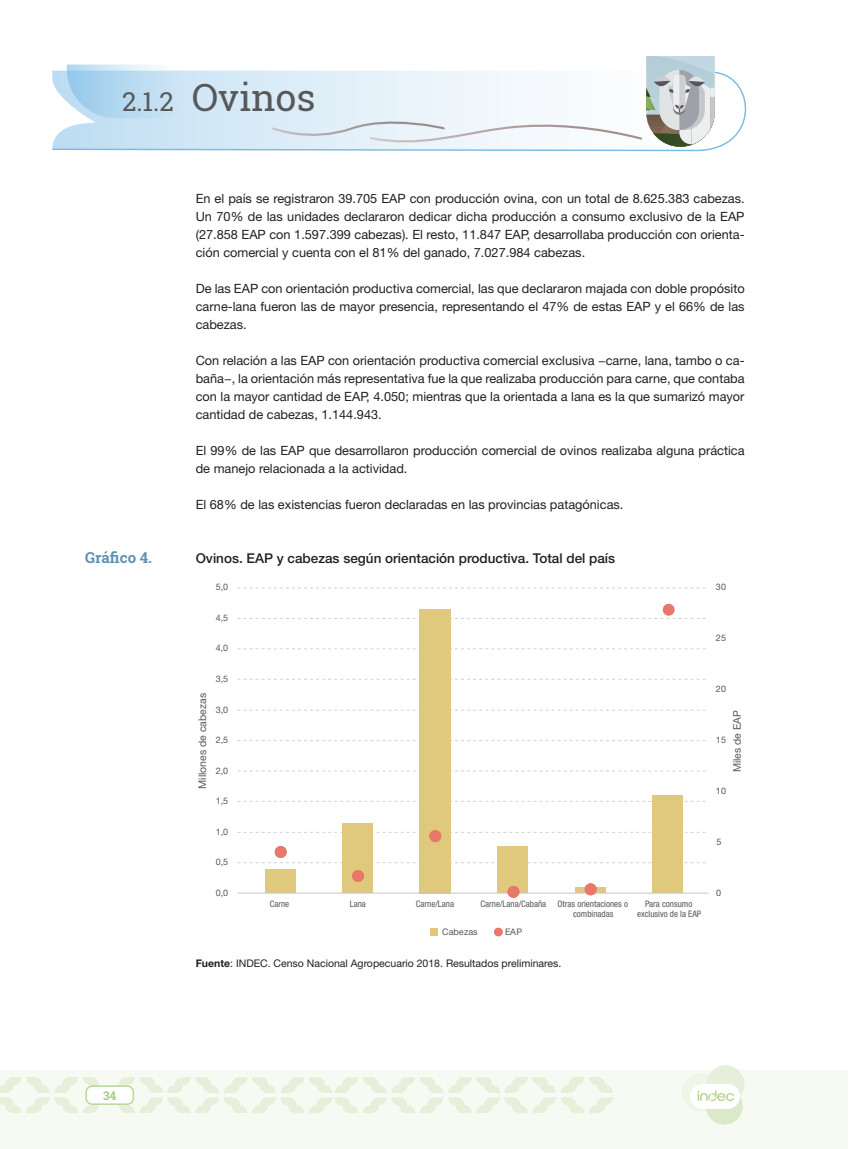
<style>
.page{position:relative;width:851px;height:1149px;background:#fff}
.page>*{position:absolute;margin:0;border:0;box-sizing:border-box;transform-origin:0 0}
.t1{font:37.5px "Roboto Slab";color:#57585a}
.t2{font:700 15px "Roboto Slab";color:#6091b2}
.t3{font:500 13.5px "Helvetica Neue LT Std";color:#231f20}
.t4{font:12.75px/18px "Helvetica Neue LT Std";color:#231f20;text-align:justify}
.t5{font:700 12px "Roboto Slab";color:#a3cd7b}
.t6{font:10.5px "Helvetica Neue LT Std";color:#231f20}
.t7{font:10.5px "Helvetica Neue LT Std";color:#57585a}
.t8{font:condensed 9px/10.1px "Helvetica Neue LT Std";color:#57585a;text-align:center}
.t9{font:9px "Helvetica Neue LT Std";letter-spacing:.03em;color:#57585a}
.t10{font:9px "Helvetica Neue LT Std";color:#57585a}
.s1{font-size:25.95px}
.s2{font-weight:700}
</style>
<div class="page">
<div style="left:0;top:1070px;width:848px;height:78px;background:#f7faf3"></div>
<svg style="left:55px;top:1077px;width:220px;height:35px"></svg>
<svg style="left:0;top:1077px;width:49px;height:35px"></svg>
<svg style="left:561px;top:1077px;width:51px;height:35px"></svg>
<svg style="left:281px;top:1077px;width:274px;height:35px"></svg>
<div style="left:86px;top:1085px;width:47px;height:18px;background:#fff;border-radius:6px"></div>
<div style="left:85px;top:1084px;width:49px;height:20px;border:2px solid #b8d799;border-radius:6px"></div>
<div style="left:682px;top:1073px;width:37px;height:37px;background:#eff5e7;border-radius:50%"></div>
<div style="left:706px;top:1064px;width:38px;height:38px;background:#e5efd9;border-radius:50%"></div>
<div style="left:705px;top:1087px;width:37px;height:37px;background:#dae9ca;border-radius:50%"></div>
<div style="left:689px;top:1083px;width:50px;height:25px;background:#fff;border-radius:13px"></div>
<svg style="left:697px;top:1090px;width:36px;height:10px"></svg>
<div style="left:430px;top:928px;width:7px;height:7px;background:#e0c97d"></div>
<svg style="left:237px;top:862px;width:469px;height:1px"></svg>
<svg style="left:237px;top:770px;width:469px;height:1px"></svg>
<svg style="left:237px;top:740px;width:469px;height:1px"></svg>
<svg style="left:238px;top:709px;width:467px;height:1px"></svg>
<svg style="left:238px;top:678px;width:467px;height:1px"></svg>
<svg style="left:237px;top:648px;width:469px;height:1px"></svg>
<svg style="left:237px;top:618px;width:469px;height:1px"></svg>
<svg style="left:238px;top:587px;width:468px;height:1px"></svg>
<div style="left:264px;top:869px;width:31px;height:23px;background:#e0c97d"></div>
<div style="left:342px;top:823px;width:31px;height:69px;background:#e0c97d"></div>
<div style="left:419px;top:608px;width:32px;height:284px;background:#e0c97d"></div>
<div style="left:497px;top:845px;width:31px;height:47px;background:#e0c97d"></div>
<div style="left:575px;top:887px;width:31px;height:5px;background:#e0c97d"></div>
<div style="left:652px;top:795px;width:31px;height:97px;background:#e0c97d"></div>
<hr style="left:237px;top:892px;width:471px;height:1px;background:#c7c8ca">
<div style="left:494px;top:927px;width:8px;height:8px;border:3px solid #e87869;border-radius:50%"></div>
<div style="left:276px;top:847px;width:9px;height:9px;background:#e87869;border-radius:50%"></div>
<div style="left:275px;top:845px;width:11px;height:12px;border:3px solid #e87869;border-radius:50%"></div>
<div style="left:353px;top:871px;width:9px;height:9px;background:#e87869;border-radius:50%"></div>
<div style="left:352px;top:869px;width:12px;height:12px;border:3px solid #e87869;border-radius:50%"></div>
<div style="left:431px;top:831px;width:9px;height:9px;background:#e87869;border-radius:50%"></div>
<div style="left:429px;top:830px;width:12px;height:11px;border:3px solid #e87869;border-radius:50%"></div>
<div style="left:509px;top:887px;width:9px;height:9px;background:#e87869;border-radius:50%"></div>
<div style="left:507px;top:885px;width:12px;height:12px;border:3px solid #e87869;border-radius:50%"></div>
<div style="left:664px;top:605px;width:9px;height:9px;background:#e87869;border-radius:50%"></div>
<div style="left:662px;top:603px;width:12px;height:12px;border:3px solid #e87869;border-radius:50%"></div>
<div style="left:586px;top:884px;width:9px;height:9px;background:#e87869;border-radius:50%"></div>
<div style="left:584px;top:883px;width:12px;height:12px;border:3px solid #e87869;border-radius:50%"></div>
<svg style="left:52px;top:71px;width:695px;height:81px"></svg>
<svg style="left:67px;top:65px;width:121px;height:53px;background:#bddcf2"></svg>
<svg style="left:272px;top:56px;width:442px;height:91px"></svg>
<h1 class="t1" style="left:122px;top:71px;width:195px"><span class="s1">2.1.2</span> Ovinos</h1>
<p class="t4" style="left:196px;top:189px;width:550px">En el país se registraron 39.705 EAP con producción ovina, con un total de 8.625.383 cabezas.<br>Un 70% de las unidades declararon dedicar dicha producción a consumo exclusivo de la EAP (27.858 EAP con 1.597.399 cabezas). El resto, 11.847 EAP, desarrollaba producción con orienta&shy;ción comercial y cuenta con el 81% del ganado, 7.027.984 cabezas.</p>
<p class="t4" style="left:196px;top:279px;width:550px">De las EAP con orientación productiva comercial, las que declararon majada con doble propósito carne-lana fueron las de mayor presencia, representando el 47% de estas EAP y el 66% de las cabezas.</p>
<p class="t4" style="left:196px;top:351px;width:550px">Con relación a las EAP con orientación productiva comercial exclusiva −carne, lana, tambo o ca&shy;baña−, la orientación más representativa fue la que realizaba producción para carne, que contaba con la mayor cantidad de EAP, 4.050; mientras que la orientada a lana es la que sumarizó mayor cantidad de cabezas, 1.144.943.</p>
<p class="t4" style="left:196px;top:441px;width:550px">El 99% de las EAP que desarrollaron producción comercial de ovinos realizaba alguna práctica de manejo relacionada a la actividad.</p>
<p class="t4" style="left:196px;top:495px;width:429px">El 68% de las existencias fueron declaradas en las provincias patagónicas.</p>
<p class="t2" style="left:85px;top:547px;width:68px">Gráfico 4.</p>
<p class="t3" style="left:196px;top:550px;width:421px">Ovinos. EAP y cabezas según orientación productiva. Total del país</p>
<p class="t9" style="left:216px;top:581px;width:14px">5,0</p>
<p class="t9" style="left:216px;top:612px;width:14px">4,5</p>
<p class="t9" style="left:216px;top:642px;width:14px">4,0</p>
<p class="t7" style="left:196px;top:788px;width:97px;rotate:-90deg">Millones de cabezas</p>
<p class="t9" style="left:216px;top:673px;width:14px">3,5</p>
<p class="t9" style="left:216px;top:703px;width:14px">3,0</p>
<p class="t9" style="left:216px;top:734px;width:14px">2,5</p>
<p class="t9" style="left:216px;top:764px;width:14px">2,0</p>
<p class="t9" style="left:216px;top:795px;width:14px">1,5</p>
<p class="t9" style="left:216px;top:825px;width:14px">1,0</p>
<p class="t9" style="left:216px;top:856px;width:14px">0,5</p>
<p class="t9" style="left:216px;top:886px;width:14px">0,0</p>
<p class="t8" style="left:269px;top:898px;width:21px">Carne</p>
<p class="t8" style="left:350px;top:898px;width:18px">Lana</p>
<p class="t8" style="left:416px;top:898px;width:40px">Carne/Lana</p>
<p class="t8" style="left:480px;top:898px;width:67px">Carne/Lana/Cabaña</p>
<p class="t8" style="left:557px;top:898px;width:72px">Otras orientaciones o combinadas</p>
<p class="t8" style="left:637px;top:898px;width:65px">Para consumo exclusivo de la EAP</p>
<p class="t10" style="left:442px;top:926px;width:37px">Cabezas</p>
<p class="t9" style="left:505px;top:926px;width:19px">EAP</p>
<p class="t6" style="left:196px;top:956px;width:367px"><span class="s2">Fuente</span>: INDEC. Censo Nacional Agropecuario 2018. Resultados preliminares.</p>
<p class="t9" style="left:715px;top:581px;width:12px">30</p>
<p class="t9" style="left:715px;top:632px;width:12px">25</p>
<p class="t9" style="left:715px;top:683px;width:12px">20</p>
<p class="t7" style="left:730px;top:772px;width:64px;rotate:-90deg">Miles de EAP</p>
<p class="t9" style="left:715px;top:734px;width:12px">15</p>
<p class="t9" style="left:715px;top:785px;width:12px">10</p>
<p class="t9" style="left:716px;top:836px;width:7px">5</p>
<p class="t9" style="left:716px;top:886px;width:7px">0</p>
<p class="t5" style="left:103px;top:1086px;width:15px">34</p>
</div>
